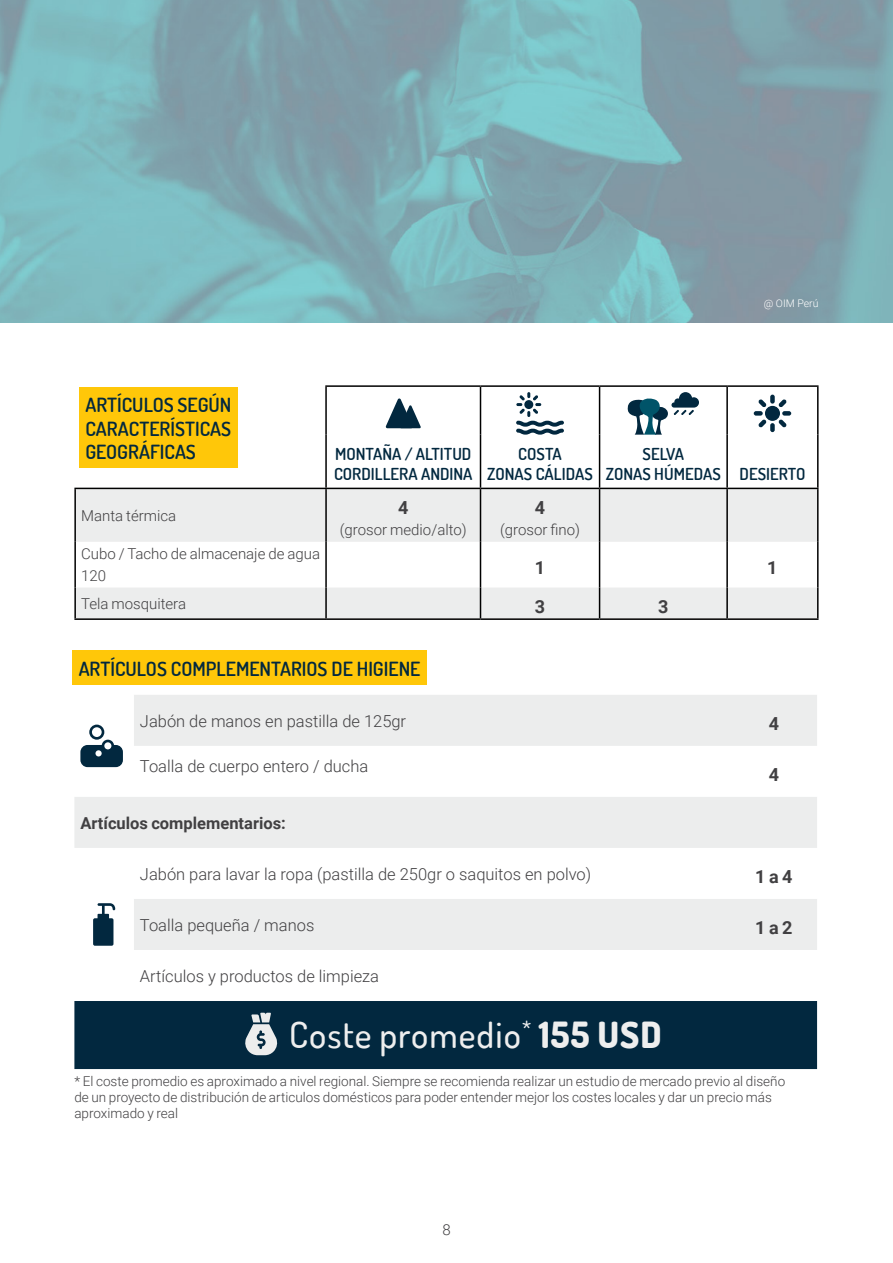
<style>
.page{position:relative;width:893px;height:1263px;background:#fff}
.page>*{position:absolute;margin:0;border:0;box-sizing:border-box;transform-origin:0 0}
.t1{font:500 36px "Dosis";letter-spacing:.03em;color:#eee}
.t2{font:600 19.5px/23.4px "Dosis";color:#02283f;text-align:justify}
.t3{font:700 18px "Roboto";color:#414042}
.t4{font:300 16.5px "Roboto";color:#414042}
.t5{font:600 16.5px/19.8px "Dosis";color:#02283f}
.t6{font:700 16.5px "Roboto";color:#414042}
.t7{font:300 15px/21.8px "Roboto";color:#414042}
.t8{font:300 13.5px/16.2px "Roboto";color:#414042}
.t9{font:300 10.5px "Roboto";color:#fff}
.s1{font-weight:800}
</style>
<div class="page">
<div style="left:72px;top:651px;width:355px;height:34px;background:#ffc709"></div>
<svg style="left:76px;top:489px;width:741px;height:129px;fill:#eceded"></svg>
<hr style="left:325px;top:385px;width:155px;height:2px;background:#000">
<hr style="left:325px;top:387px;width:2px;height:48px;background:#000">
<hr style="left:480px;top:385px;width:120px;height:2px;background:#000">
<hr style="left:480px;top:387px;width:1px;height:48px;background:#000">
<hr style="left:600px;top:385px;width:127px;height:2px;background:#000">
<hr style="left:599px;top:387px;width:1px;height:48px;background:#000">
<hr style="left:727px;top:385px;width:92px;height:2px;background:#000">
<hr style="left:726px;top:387px;width:2px;height:48px;background:#000">
<hr style="left:817px;top:387px;width:2px;height:48px;background:#000">
<hr style="left:325px;top:435px;width:2px;height:53px;background:#000">
<hr style="left:480px;top:435px;width:1px;height:53px;background:#000">
<hr style="left:599px;top:435px;width:1px;height:53px;background:#000">
<hr style="left:726px;top:435px;width:2px;height:53px;background:#000">
<hr style="left:817px;top:435px;width:2px;height:53px;background:#000">
<hr style="left:74px;top:489px;width:2px;height:53px;background:#000">
<hr style="left:325px;top:489px;width:2px;height:53px;background:#000">
<hr style="left:480px;top:489px;width:1px;height:53px;background:#000">
<hr style="left:599px;top:489px;width:1px;height:53px;background:#000">
<hr style="left:726px;top:489px;width:2px;height:53px;background:#000">
<hr style="left:817px;top:489px;width:2px;height:53px;background:#000">
<hr style="left:74px;top:542px;width:2px;height:45px;background:#000">
<hr style="left:325px;top:542px;width:2px;height:45px;background:#000">
<hr style="left:480px;top:542px;width:1px;height:45px;background:#000">
<hr style="left:599px;top:542px;width:1px;height:45px;background:#000">
<hr style="left:726px;top:542px;width:2px;height:45px;background:#000">
<hr style="left:817px;top:542px;width:2px;height:45px;background:#000">
<hr style="left:74px;top:587px;width:2px;height:31px;background:#000">
<hr style="left:325px;top:587px;width:2px;height:31px;background:#000">
<hr style="left:480px;top:587px;width:1px;height:31px;background:#000">
<hr style="left:599px;top:587px;width:1px;height:31px;background:#000">
<hr style="left:726px;top:587px;width:2px;height:31px;background:#000">
<hr style="left:817px;top:587px;width:2px;height:31px;background:#000">
<hr style="left:74px;top:488px;width:252px;height:1px;background:#000">
<hr style="left:326px;top:488px;width:154px;height:1px;background:#000">
<hr style="left:480px;top:488px;width:120px;height:1px;background:#000">
<hr style="left:600px;top:488px;width:127px;height:1px;background:#000">
<hr style="left:727px;top:488px;width:92px;height:1px;background:#000">
<hr style="left:74px;top:618px;width:252px;height:2px;background:#000">
<hr style="left:326px;top:618px;width:154px;height:2px;background:#000">
<hr style="left:480px;top:618px;width:120px;height:2px;background:#000">
<hr style="left:600px;top:618px;width:127px;height:2px;background:#000">
<hr style="left:727px;top:618px;width:92px;height:2px;background:#000">
<div style="left:79px;top:387px;width:159px;height:81px;background:#ffc709"></div>
<svg style="left:386px;top:398px;width:35px;height:30px"></svg>
<svg style="left:516px;top:392px;width:48px;height:43px"></svg>
<div style="left:524px;top:400px;width:9px;height:9px;background:#02283f;border-radius:50%"></div>
<svg style="left:627px;top:392px;width:72px;height:43px"></svg>
<div style="left:770px;top:395px;width:5px;height:9px;background:#02283f;border-radius:2px"></div>
<div style="left:770px;top:423px;width:5px;height:9px;background:#02283f;border-radius:2px"></div>
<svg style="left:778px;top:399px;width:9px;height:8px"></svg>
<svg style="left:758px;top:419px;width:8px;height:8px"></svg>
<div style="left:782px;top:411px;width:9px;height:5px;background:#02283f;border-radius:2px"></div>
<div style="left:754px;top:411px;width:9px;height:5px;background:#02283f;border-radius:2px"></div>
<svg style="left:778px;top:419px;width:9px;height:8px"></svg>
<svg style="left:758px;top:399px;width:8px;height:8px"></svg>
<div style="left:766px;top:407px;width:13px;height:13px;background:#02283f;border-radius:50%"></div>
<div style="left:765px;top:406px;width:15px;height:15px;border:2px solid #02283f;border-radius:50%"></div>
<svg style="left:74px;top:695px;width:743px;height:153px;fill:#eceded"></svg>
<div style="left:134px;top:899px;width:683px;height:51px;background:#eceded"></div>
<div style="left:74px;top:1001px;width:743px;height:68px;background:#02283f"></div>
<svg style="left:80px;top:725px;width:43px;height:42px"></svg>
<svg style="left:93px;top:903px;width:22px;height:43px"></svg>
<svg style="left:244px;top:1013px;width:34px;height:42px"></svg>
<p class="t9" style="left:764px;top:296px;width:56px">@ OIM Perú</p>
<h2 class="t2" style="left:85px;top:393px;width:148px">ARTÍCULOS SEGÚN CARACTERÍSTICAS GEOGRÁFICAS</h2>
<p class="t7" style="left:81px;top:504px;width:97px">Manta térmica</p>
<p class="t7" style="left:81px;top:543px;width:240px">Cubo / Tacho de almacenaje de agua<br>120</p>
<p class="t5" style="left:334px;top:444px;width:140px">MONTAÑA / ALTITUD<br>CORDILLERA ANDINA</p>
<p class="t5" style="left:487px;top:444px;width:107px;text-align:center">COSTA<br>ZONAS CÁLIDAS</p>
<p class="t5" style="left:606px;top:444px;width:201px;text-indent:37px">SELVA<br>ZONAS HÚMEDAS DESIERTO</p>
<h3 class="t3" style="left:398px;top:495px;width:12px">4</h3>
<p class="t7" style="left:340px;top:519px;width:128px">(grosor medio/alto)</p>
<h3 class="t3" style="left:535px;top:495px;width:12px">4</h3>
<p class="t7" style="left:500px;top:519px;width:81px">(grosor fino)</p>
<h3 class="t3" style="left:535px;top:555px;width:12px">1</h3>
<h3 class="t3" style="left:767px;top:555px;width:12px">1</h3>
<p class="t7" style="left:81px;top:592px;width:106px">Tela mosquitera</p>
<h3 class="t3" style="left:535px;top:594px;width:12px">3</h3>
<h3 class="t3" style="left:658px;top:594px;width:12px">3</h3>
<h2 class="t2" style="left:79px;top:657px;width:343px">ARTÍCULOS COMPLEMENTARIOS DE HIGIENE</h2>
<p class="t4" style="left:140px;top:709px;width:268px">Jabón de manos en pastilla de 125gr</p>
<h3 class="t3" style="left:769px;top:711px;width:12px">4</h3>
<p class="t4" style="left:140px;top:755px;width:230px">Toalla de cuerpo entero / ducha</p>
<h3 class="t3" style="left:769px;top:762px;width:12px">4</h3>
<p class="t6" style="left:80px;top:811px;width:207px">Artículos complementarios:</p>
<p class="t4" style="left:140px;top:862px;width:453px">Jabón para lavar la ropa (pastilla de 250gr o saquitos en polvo)</p>
<h3 class="t3" style="left:755px;top:864px;width:39px">1 a 4</h3>
<p class="t4" style="left:140px;top:913px;width:176px">Toalla pequeña / manos</p>
<h3 class="t3" style="left:755px;top:915px;width:39px">1 a 2</h3>
<p class="t4" style="left:140px;top:964px;width:241px">Artículos y productos de limpieza</p>
<h1 class="t1" style="left:289px;top:1011px;width:374px">Coste promedio<sup>*</sup> <span class="s1">155 USD</span></h1>
<p class="t8" style="left:74px;top:1072px;width:712px">* El coste promedio es aproximado a nivel regional. Siempre se recomienda realizar un estudio de mercado previo al diseño de un proyecto de distribución de articulos domésticos para poder entender mejor los costes locales y dar un precio más aproximado y real</p>
<p class="t7" style="left:442px;top:1218px;width:10px">8</p>
</div>
